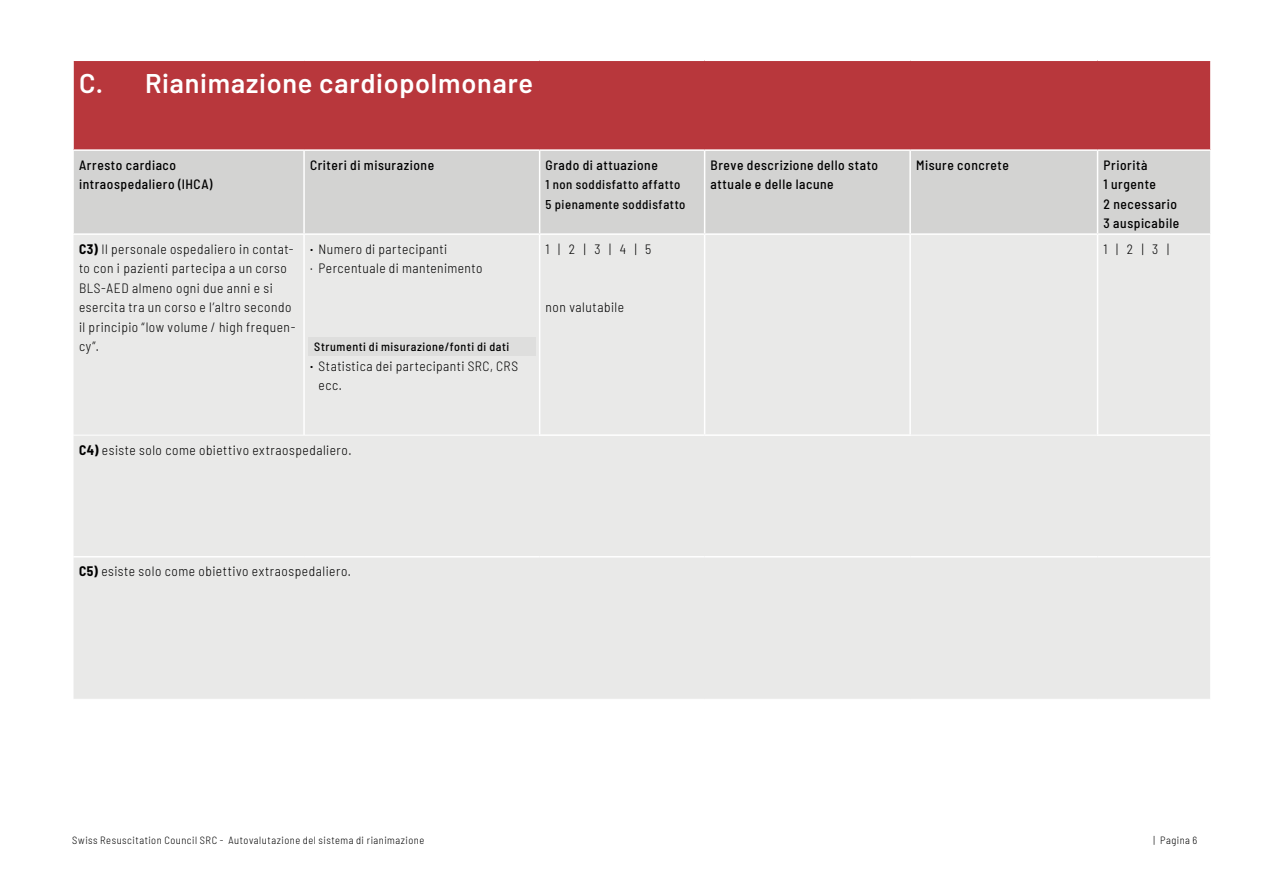
<style>
.page{position:relative;width:1263px;height:893px;background:#fff}
.page>*{position:absolute;margin:0;border:0;box-sizing:border-box;transform-origin:0 0}
.t1{font:600 27px "Barlow";letter-spacing:.03em;color:#fff}
.t2{font:300 semi-condensed 13.5px/19.5px "Barlow";letter-spacing:.04em;color:#000}
.t3{font:500 semi-condensed 13.5px/19.5px "Barlow";letter-spacing:.04em;color:#000}
.t4{font:500 semi-condensed 12.75px/19.5px "Barlow";letter-spacing:.045em;color:#000}
.t5{font:500 semi-condensed 12px "Barlow";letter-spacing:.045em;color:#000}
.t6{font:300 semi-condensed 10.5px "Barlow";letter-spacing:.05em;color:#000}
.s1{font-weight:700}
</style>
<div class="page">
<div style="left:73px;top:60px;width:1138px;height:90px;background:#b8373c"></div>
<div style="left:73px;top:150px;width:231px;height:84px;background:#d3d3d2"></div>
<div style="left:304px;top:150px;width:236px;height:84px;background:#d3d3d2"></div>
<div style="left:540px;top:150px;width:165px;height:84px;background:#d3d3d2"></div>
<div style="left:705px;top:151px;width:505px;height:82px;background:#d3d3d2"></div>
<div style="left:910px;top:150px;width:187px;height:84px;background:#d3d3d2"></div>
<div style="left:74px;top:235px;width:1136px;height:464px;background:#e9e9e8"></div>
<hr style="left:72px;top:151px;width:2px;height:82px;background:#fff">
<hr style="left:303px;top:151px;width:2px;height:82px;background:#fff">
<hr style="left:539px;top:151px;width:1px;height:82px;background:#fff">
<hr style="left:704px;top:151px;width:1px;height:82px;background:#fff">
<hr style="left:909px;top:151px;width:2px;height:82px;background:#fff">
<hr style="left:1097px;top:151px;width:1px;height:82px;background:#fff">
<hr style="left:303px;top:235px;width:2px;height:200px;background:#fff">
<hr style="left:539px;top:235px;width:1px;height:199px;background:#fff">
<hr style="left:909px;top:235px;width:2px;height:199px;background:#fff">
<hr style="left:1097px;top:235px;width:1px;height:199px;background:#fff">
<hr style="left:73px;top:435px;width:231px;height:1px;background:#fff">
<hr style="left:304px;top:435px;width:235px;height:1px;background:#fff">
<hr style="left:911px;top:435px;width:186px;height:1px;background:#fff">
<hr style="left:72px;top:233px;width:232px;height:2px;background:#fff">
<hr style="left:304px;top:233px;width:236px;height:2px;background:#fff">
<hr style="left:540px;top:233px;width:165px;height:2px;background:#fff">
<hr style="left:704px;top:235px;width:1px;height:199px;background:#fff">
<hr style="left:910px;top:233px;width:187px;height:2px;background:#fff">
<hr style="left:539px;top:434px;width:166px;height:2px;background:#fff">
<hr style="left:705px;top:434px;width:206px;height:2px;background:#fff">
<hr style="left:1097px;top:434px;width:115px;height:2px;background:#fff">
<hr style="left:73px;top:556px;width:231px;height:1px;background:#fff">
<hr style="left:304px;top:556px;width:236px;height:1px;background:#fff">
<hr style="left:540px;top:556px;width:165px;height:1px;background:#fff">
<hr style="left:705px;top:556px;width:205px;height:1px;background:#fff">
<hr style="left:910px;top:556px;width:187px;height:1px;background:#fff">
<hr style="left:1097px;top:556px;width:115px;height:1px;background:#fff">
<hr style="left:72px;top:60px;width:232px;height:1px;background:#fff">
<hr style="left:72px;top:61px;width:2px;height:88px;background:#fff">
<hr style="left:304px;top:60px;width:236px;height:1px;background:#fff">
<hr style="left:540px;top:60px;width:165px;height:1px;background:#fff">
<hr style="left:705px;top:60px;width:205px;height:1px;background:#fff">
<hr style="left:910px;top:60px;width:187px;height:1px;background:#fff">
<hr style="left:1097px;top:60px;width:115px;height:1px;background:#fff">
<hr style="left:1210px;top:61px;width:2px;height:88px;background:#fff">
<hr style="left:72px;top:149px;width:232px;height:2px;background:#fff">
<hr style="left:304px;top:149px;width:236px;height:2px;background:#fff">
<hr style="left:540px;top:149px;width:165px;height:2px;background:#fff">
<hr style="left:705px;top:149px;width:205px;height:2px;background:#fff">
<hr style="left:910px;top:149px;width:187px;height:2px;background:#fff">
<hr style="left:1097px;top:149px;width:115px;height:2px;background:#fff">
<div style="left:308px;top:337px;width:228px;height:19px;background:#dededd"></div>
<h1 class="t1" style="left:79px;top:64px;width:456px">C. Rianimazione cardiopolmonare</h1>
<p class="t3" style="left:79px;top:154px;width:135px">Arresto cardiaco intraospedaliero (IHCA)</p>
<p class="t3" style="left:310px;top:154px;width:126px">Criteri di misurazione</p>
<p class="t3" style="left:546px;top:154px;width:114px">Grado di attuazione</p>
<p class="t4" style="left:546px;top:174px;width:141px">1 non soddisfatto affatto<br>5 pienamente soddisfatto</p>
<p class="t2" style="left:79px;top:238px;width:218px"><span class="s1">C3)</span> Il personale ospedaliero in contat&shy;to con i pazienti partecipa a un corso<br>BLS-AED almeno ogni due anni e si esercita tra un corso e l’altro secondo il principio “low volume / high frequen&shy;cy”.</p>
<p class="t2" style="left:310px;top:238px;width:174px"><span class="s1">·</span> Numero di partecipanti<br>· Percentuale di mantenimento</p>
<p class="t5" style="left:314px;top:338px;width:196px">Strumenti di misurazione/fonti di dati</p>
<p class="t2" style="left:319px;top:355px;width:201px;text-indent:-9px"><span class="s1">·</span> Statistica dei partecipanti SRC, CRS ecc.</p>
<p class="t2" style="left:79px;top:439px;width:274px"><span class="s1">C4)</span> esiste solo come obiettivo extraospedaliero.</p>
<p class="t2" style="left:546px;top:238px;width:107px">1 | 2 | 3 | 4 | 5</p>
<p class="t2" style="left:546px;top:296px;width:80px">non valutabile</p>
<p class="t3" style="left:711px;top:154px;width:169px">Breve descrizione dello stato attuale e delle lacune</p>
<p class="t3" style="left:916px;top:154px;width:94px">Misure concrete</p>
<p class="t3" style="left:1103px;top:154px;width:77px">Priorità<br>1 urgente<br>2 necessario<br>3 auspicabile</p>
<p class="t2" style="left:1103px;top:238px;width:67px">1 | 2 | 3 |</p>
<p class="t2" style="left:79px;top:561px;width:273px"><span class="s1">C5)</span> esiste solo come obiettivo extraospedaliero.</p>
<p class="t6" style="left:72px;top:833px;width:354px">Swiss Resuscitation Council SRC - Autovalutazione del sistema di rianimazione</p>
<p class="t6" style="left:1153px;top:833px;width:45px">| Pagina 6</p>
</div>
